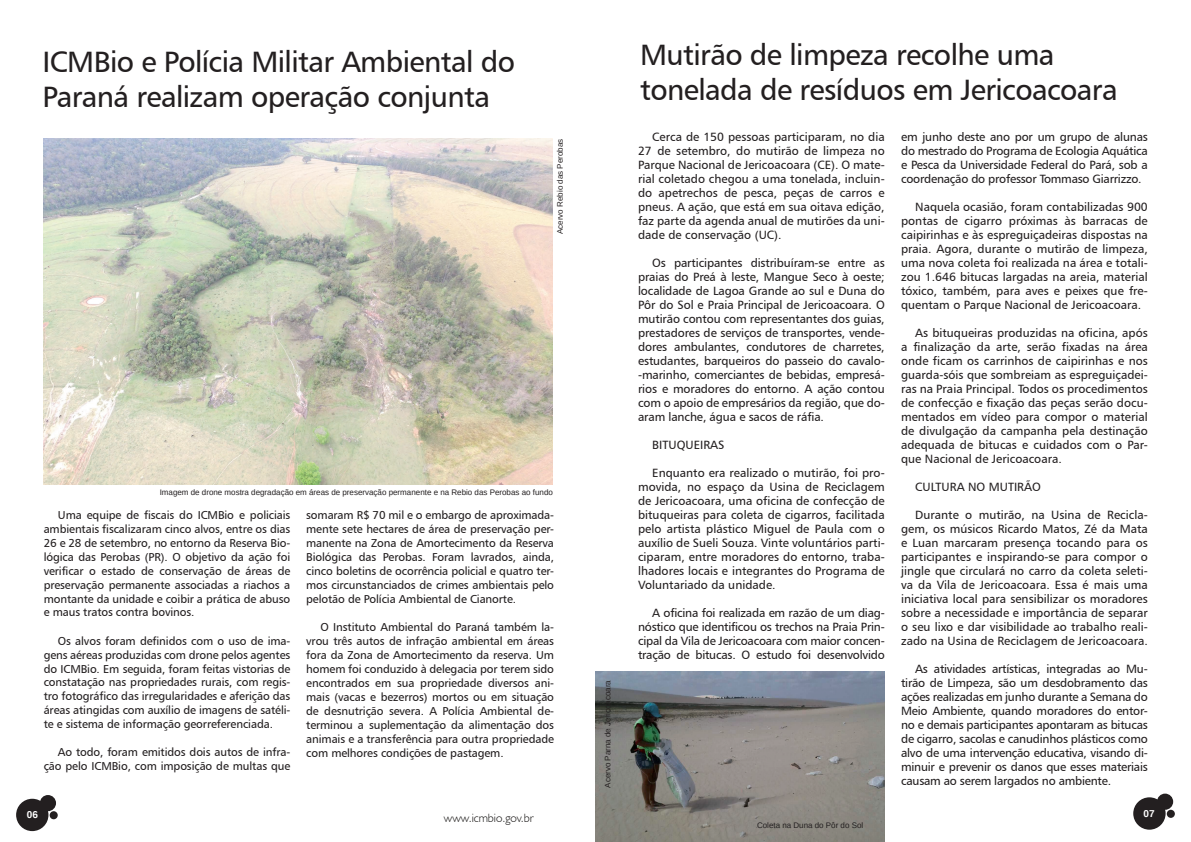
<style>
.page{position:relative;width:1191px;height:842px;background:#fff}
.page>*{position:absolute;margin:0;border:0;box-sizing:border-box;transform-origin:0 0}
.t1{font:29.5px/35.4px "Humanist 777 BT Roman B";letter-spacing:-.02em;color:#231f20}
.t2{font:12px/14px "Humanist 777 BT Roman B";color:#231f20;text-align:justify}
.t3{font:300 12px "Humanist 521 BT";color:#1c1a19}
.t4{font:11.5px/14px "Humanist 777 BT Roman B";letter-spacing:-.01em;color:#231f20;text-align:justify}
.t5{font:700 10px "Liberation Sans";color:#fff}
.t6{font:8px "Liberation Sans";color:#231f20}
</style>
<div class="page">
<div style="left:16px;top:799px;width:32px;height:32px;background:#231f20;border-radius:50%"></div>
<div style="left:40px;top:795px;width:16px;height:16px;background:#231f20;border-radius:50%"></div>
<div style="left:50px;top:811px;width:8px;height:8px;background:#231f20;border-radius:50%"></div>
<div style="left:1133px;top:797px;width:32px;height:33px;background:#231f20;border-radius:50%"></div>
<div style="left:1157px;top:794px;width:16px;height:16px;background:#231f20;border-radius:50%"></div>
<div style="left:1166px;top:810px;width:8px;height:8px;background:#231f20;border-radius:50%"></div>
<img style="left:44px;top:139px;width:509px;height:346px">
<img style="left:595px;top:671px;width:289px;height:171px">
<h1 class="t1" style="left:43px;top:43px;width:474px">ICMBio e Polícia Militar Ambiental do<br>Paraná realizam operação conjunta</h1>
<p class="t6" style="left:555px;top:234px;width:97px;rotate:-90deg">Acervo Rebio das Perobas</p>
<p class="t6" style="left:160px;top:487px;width:395px">Imagem de drone mostra degradação em áreas de preservação permanente e na Rebio das Perobas ao fundo</p>
<p class="t4" style="left:44px;top:507px;width:248px;text-indent:14px">Uma equipe de fiscais do ICMBio e policiais ambientais fiscalizaram cinco alvos, entre os dias 26 e 28 de setembro, no entorno da Reserva Bio&shy;lógica das Perobas (PR). O objetivo da ação foi verificar o estado de conservação de áreas de preservação permanente associadas a riachos a montante da unidade e coibir a prática de abuso e maus tratos contra bovinos.</p>
<p class="t4" style="left:44px;top:633px;width:248px;text-indent:14px">Os alvos foram definidos com o uso de ima&shy;gens aéreas produzidas com drone pelos agentes do ICMBio. Em seguida, foram feitas vistorias de constatação nas propriedades rurais, com regis&shy;tro fotográfico das irregularidades e aferição das áreas atingidas com auxílio de imagens de satéli&shy;te e sistema de informação georreferenciada.</p>
<p class="t4" style="left:44px;top:745px;width:248px;text-align:right">Ao todo, foram emitidos dois autos de infra&shy;ção pelo ICMBio, com imposição de multas que</p>
<p class="t4" style="left:306px;top:507px;width:249px">somaram R$ 70 mil e o embargo de aproximada&shy;mente sete hectares de área de preservação per&shy;manente na Zona de Amortecimento da Reserva Biológica das Perobas. Foram lavrados, ainda, cinco boletins de ocorrência policial e quatro ter&shy;mos circunstanciados de crimes ambientais pelo pelotão de Polícia Ambiental de Cianorte.</p>
<p class="t4" style="left:306px;top:619px;width:249px;text-indent:14px">O Instituto Ambiental do Paraná também la&shy;vrou três autos de infração ambiental em áreas fora da Zona de Amortecimento da reserva. Um homem foi conduzido à delegacia por terem sido encontrados em sua propriedade diversos ani&shy;mais (vacas e bezerros) mortos ou em situação de desnutrição severa. A Polícia Ambiental de&shy;terminou a suplementação da alimentação dos animais e a transferência para outra propriedade com melhores condições de pastagem.</p>
<p class="t6" style="left:603px;top:788px;width:109px;rotate:-90deg">Acervo Parna de Jericoacoara</p>
<h1 class="t1" style="left:640px;top:36px;width:479px">Mutirão de limpeza recolhe uma tonelada de resíduos em Jericoacoara</h1>
<p class="t2" style="left:638px;top:129px;width:248px;text-indent:14px">Cerca de 150 pessoas participaram, no dia 27 de setembro, do mutirão de limpeza no Parque Nacional de Jericoacoara (CE). O mate&shy;rial coletado chegou a uma tonelada, incluin&shy;do apetrechos de pesca, peças de carros e pneus. A ação, que está em sua oitava edição, faz parte da agenda anual de mutirões da uni&shy;dade de conservação (UC).</p>
<p class="t2" style="left:638px;top:255px;width:248px;text-indent:14px">Os participantes distribuíram-se entre as praias do Preá à leste, Mangue Seco à oeste; localidade de Lagoa Grande ao sul e Duna do Pôr do Sol e Praia Principal de Jericoacoara. O mutirão contou com representantes dos guias, prestadores de serviços de transportes, vende&shy;dores ambulantes, condutores de charretes, estudantes, barqueiros do passeio do cavalo--marinho, comerciantes de bebidas, empresá&shy;rios e moradores do entorno. A ação contou com o apoio de empresários da região, que do&shy;aram lanche, água e sacos de ráfia.</p>
<p class="t2" style="left:652px;top:437px;width:74px">BITUQUEIRAS</p>
<p class="t2" style="left:638px;top:465px;width:248px;text-indent:14px">Enquanto era realizado o mutirão, foi pro&shy;movida, no espaço da Usina de Reciclagem de Jericoacoara, uma oficina de confecção de bituqueiras para coleta de cigarros, facilitada pelo artista plástico Miguel de Paula com o auxílio de Sueli Souza. Vinte voluntários parti&shy;ciparam, entre moradores do entorno, traba&shy;lhadores locais e integrantes do Programa de Voluntariado da unidade.</p>
<p class="t2" style="left:638px;top:605px;width:248px;text-indent:14px">A oficina foi realizada em razão de um diag&shy;nóstico que identificou os trechos na Praia Prin&shy;cipal da Vila de Jericoacoara com maior concen&shy;tração de bitucas. O estudo foi desenvolvido</p>
<p class="t2" style="left:901px;top:129px;width:248px">em junho deste ano por um grupo de alunas do mestrado do Programa de Ecologia Aquática e Pesca da Universidade Federal do Pará, sob a coordenação do professor Tommaso Giarrizzo.</p>
<p class="t2" style="left:901px;top:199px;width:248px;text-indent:14px">Naquela ocasião, foram contabilizadas 900 pontas de cigarro próximas às barracas de caipirinhas e às espreguiçadeiras dispostas na praia. Agora, durante o mutirão de limpeza, uma nova coleta foi realizada na área e totali&shy;zou 1.646 bitucas largadas na areia, material tóxico, também, para aves e peixes que fre&shy;quentam o Parque Nacional de Jericoacoara.</p>
<p class="t2" style="left:901px;top:325px;width:248px;text-indent:14px">As bituqueiras produzidas na oficina, após a finalização da arte, serão fixadas na área onde ficam os carrinhos de caipirinhas e nos guarda-sóis que sombreiam as espreguiçadei&shy;ras na Praia Principal. Todos os procedimentos de confecção e fixação das peças serão docu&shy;mentados em vídeo para compor o material de divulgação da campanha pela destinação adequada de bitucas e cuidados com o Par&shy;que Nacional de Jericoacoara.</p>
<p class="t2" style="left:915px;top:479px;width:127px">CULTURA NO MUTIRÃO</p>
<p class="t2" style="left:901px;top:507px;width:248px;text-indent:14px">Durante o mutirão, na Usina de Recicla&shy;gem, os músicos Ricardo Matos, Zé da Mata e Luan marcaram presença tocando para os participantes e inspirando-se para compor o jingle que circulará no carro da coleta seleti&shy;va da Vila de Jericoacoara. Essa é mais uma iniciativa local para sensibilizar os moradores sobre a necessidade e importância de separar o seu lixo e dar visibilidade ao trabalho reali&shy;zado na Usina de Reciclagem de Jericoacoara.</p>
<p class="t2" style="left:901px;top:661px;width:248px;text-indent:14px">As atividades artísticas, integradas ao Mu&shy;tirão de Limpeza, são um desdobramento das ações realizadas em junho durante a Semana do Meio Ambiente, quando moradores do entor&shy;no e demais participantes apontaram as bitucas de cigarro, sacolas e canudinhos plásticos como alvo de uma intervenção educativa, visando di&shy;minuir e prevenir os danos que esses materiais causam ao serem largados no ambiente.</p>
<p class="t5" style="left:27px;top:808px;width:13px">06</p>
<p class="t3" style="left:444px;top:810px;width:92px">www.icmbio.gov.br</p>
<p class="t5" style="left:1143px;top:807px;width:13px">07</p>
<p class="t6" style="left:757px;top:820px;width:108px">Coleta na Duna do Pôr do Sol</p>
</div>
